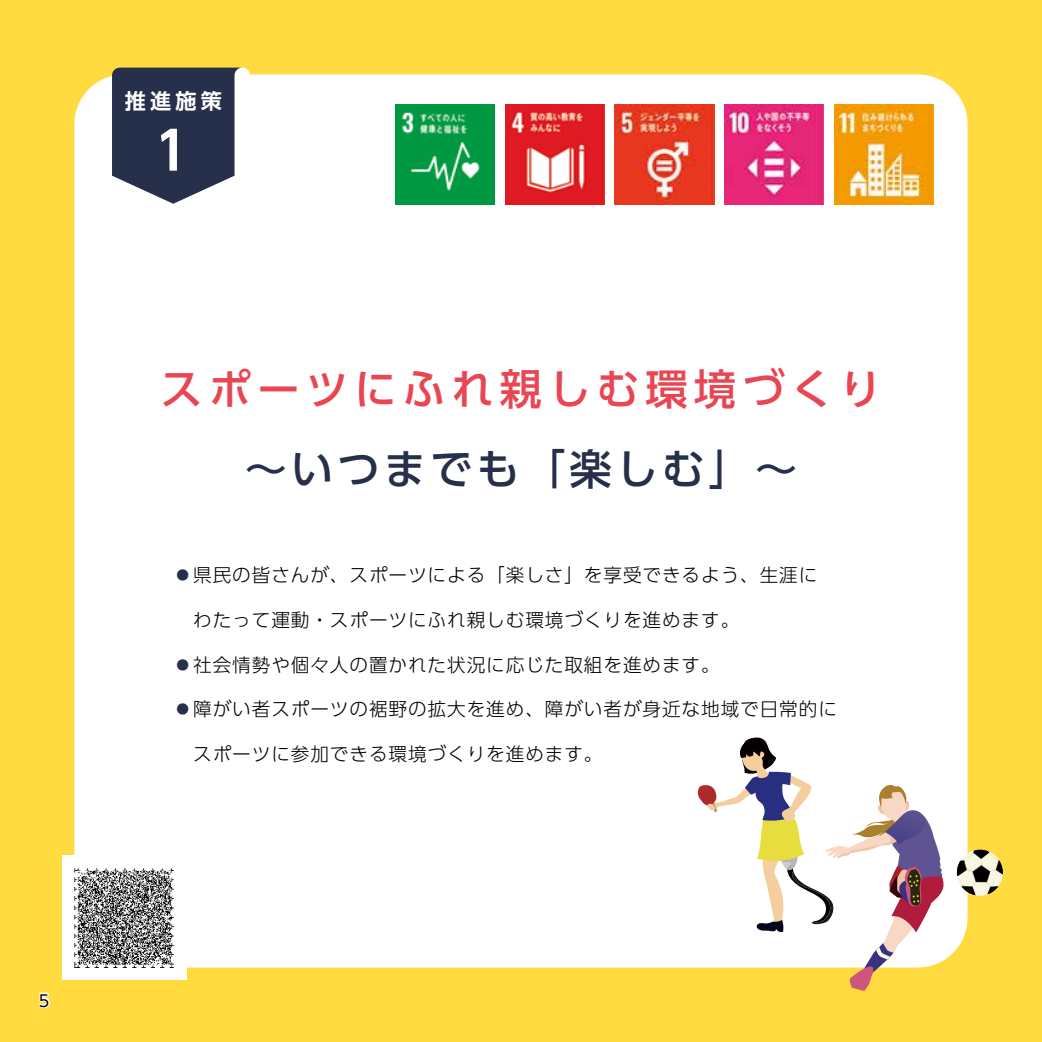
<style>
.page{position:relative;width:1042px;height:1042px;background:#ffdb3f}
.page>*{position:absolute;margin:0;border:0;box-sizing:border-box;transform-origin:0 0}
.t1{font:700 52.5px "UD Shin Go Pro De";color:#fff}
.t2{font:500 42.18px "UD Shin Go Pro";letter-spacing:.15em;color:#e94653}
.t3{font:500 42.18px "UD Shin Go Pro";letter-spacing:.1em;color:#26304a}
.t4{font:700 21px "UD Shin Go Pro De";color:#fff}
.t5{font:300 18.55px "UD Shin Go Pro";letter-spacing:.05em;color:#000}
.t6{font:16.1px "UD Shin Go Pro";color:#000}
.s1{color:#26304a}
</style>
<div class="page">
<div style="left:74px;top:74px;width:893px;height:893px;background:#fff;border-radius:50px"></div>
<img style="left:724px;top:105px;width:100px;height:99px">
<img style="left:834px;top:105px;width:99px;height:99px">
<img style="left:396px;top:105px;width:99px;height:99px">
<img style="left:505px;top:105px;width:99px;height:99px">
<img style="left:615px;top:105px;width:99px;height:99px">
<svg style="left:112px;top:68px;width:138px;height:136px"></svg>
<svg style="left:957px;top:850px;width:46px;height:45px"></svg>
<svg style="left:688px;top:737px;width:258px;height:254px"></svg>
<div style="left:62px;top:856px;width:124px;height:124px;background:#fff"></div>
<img style="left:74px;top:868px;width:100px;height:99px">
<svg style="left:38px;top:992px;width:12px;height:17px"></svg>
<p class="t4" style="left:125px;top:83px;width:98px">推進施策</p>
<h1 class="t1" style="left:146px;top:108px;width:54px">１</h1>
<h2 class="t2" style="left:160px;top:355px;width:723px">スポーツにふれ親しむ環境づくり</h2>
<h2 class="t3" style="left:245px;top:435px;width:554px">～いつまでも「楽しむ」～</h2>
<p class="t5" style="left:174px;top:560px;width:645px"><span class="s1">●</span>県民の皆さんが、スポーツによる「楽しさ」を享受できるよう、生涯に</p>
<p class="t5" style="left:174px;top:605px;width:567px">　わたって運動・スポーツにふれ親しむ環境づくりを進めます。</p>
<p class="t5" style="left:174px;top:649px;width:547px"><span class="s1">●</span>社会情勢や個々人の置かれた状況に応じた取組を進めます。</p>
<p class="t5" style="left:174px;top:694px;width:665px"><span class="s1">●</span>障がい者スポーツの裾野の拡大を進め、障がい者が身近な地域で日常的に</p>
<p class="t5" style="left:174px;top:739px;width:430px">　スポーツに参加できる環境づくりを進めます。</p>
<p class="t6" style="left:39px;top:987px;width:12px">5</p>
</div>
